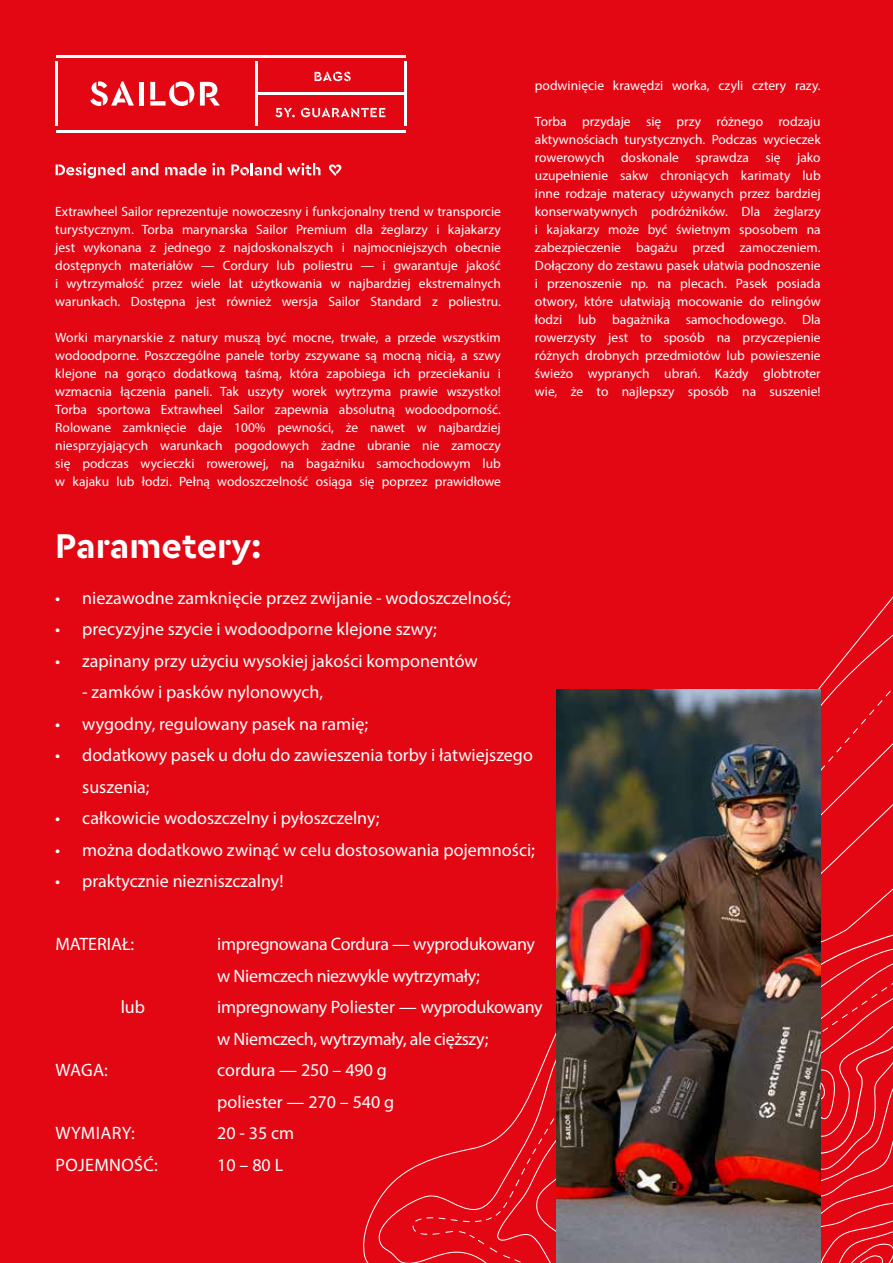
<style>
.page{position:relative;width:893px;height:1263px;background:#e30613}
.page>*{position:absolute;margin:0;border:0;box-sizing:border-box;transform-origin:0 0}
.t1{font:700 36px "Cera Stencil PRO Trial";color:#fff}
.t2{font:18px/31.5px "Myriad Pro";color:#fff}
.t3{font:18px/31.5px "Myriad Pro";letter-spacing:-.02em;color:#fff}
.t4{font:18px "Myriad Pro";letter-spacing:.02em;color:#fff}
.t5{font:13.5px/18px "Myriad Pro";color:#fff;text-align:justify}
</style>
<div class="page">
<svg style="left:363px;top:596px;width:530px;height:667px"></svg>
<svg style="left:399px;top:833px;width:494px;height:430px"></svg>
<svg style="left:416px;top:929px;width:477px;height:334px"></svg>
<svg style="left:451px;top:953px;width:442px;height:310px"></svg>
<svg style="left:472px;top:973px;width:421px;height:290px"></svg>
<svg style="left:507px;top:999px;width:386px;height:264px"></svg>
<svg style="left:820px;top:1020px;width:73px;height:243px"></svg>
<img style="left:557px;top:690px;width:263px;height:573px">
<hr style="left:56px;top:130px;width:350px;height:2px;background:#fff">
<hr style="left:55px;top:62px;width:3px;height:64px;background:#fff">
<svg style="left:90px;top:81px;width:44px;height:25px"></svg>
<hr style="left:139px;top:82px;width:4px;height:24px;background:#fff">
<svg style="left:150px;top:81px;width:44px;height:25px"></svg>
<svg style="left:200px;top:82px;width:20px;height:24px"></svg>
<hr style="left:56px;top:55px;width:350px;height:3px;background:#fff">
<hr style="left:256px;top:93px;width:150px;height:2px;background:#fff">
<hr style="left:255px;top:62px;width:2px;height:64px;background:#fff">
<hr style="left:404px;top:62px;width:3px;height:64px;background:#fff">
<svg style="left:315px;top:72px;width:36px;height:9px"></svg>
<svg style="left:275px;top:108px;width:110px;height:9px"></svg>
<svg style="left:329px;top:164px;width:12px;height:12px"></svg>
<svg style="left:56px;top:163px;width:69px;height:15px"></svg>
<svg style="left:131px;top:163px;width:27px;height:12px"></svg>
<svg style="left:165px;top:163px;width:41px;height:12px"></svg>
<svg style="left:212px;top:163px;width:13px;height:12px"></svg>
<svg style="left:231px;top:163px;width:89px;height:12px"></svg>
<p class="t5" style="left:55px;top:202px;width:447px">Extrawheel Sailor reprezentuje nowoczesny i funkcjonalny trend w transporcie turystycznym. Torba marynarska Sailor Premium dla żeglarzy i kajakarzy jest wykonana z jednego z najdoskonalszych i najmocniejszych obecnie dostępnych materiałów — Cordury lub poliestru — i gwarantuje jakość i wytrzymałość przez wiele lat użytkowania w najbardziej ekstremalnych warunkach. Dostępna jest również wersja Sailor Standard z poliestru.</p>
<p class="t5" style="left:55px;top:328px;width:447px">Worki marynarskie z natury muszą być mocne, trwałe, a przede wszystkim wodoodporne. Poszczególne panele torby zszywane są mocną nicią, a szwy klejone na gorąco dodatkową taśmą, która zapobiega ich przeciekaniu i wzmacnia łączenia paneli. Tak uszyty worek wytrzyma prawie wszystko!<br>Torba sportowa Extrawheel Sailor zapewnia absolutną wodoodporność.<br>Rolowane zamknięcie daje 100% pewności, że nawet w najbardziej niesprzyjających warunkach pogodowych żadne ubranie nie zamoczy się podczas wycieczki rowerowej, na bagażniku samochodowym lub w kajaku lub łodzi. Pełną wodoszczelność osiąga się poprzez prawidłowe</p>
<h1 class="t1" style="left:55px;top:522px;width:208px">Parametery:</h1>
<p class="t5" style="left:535px;top:76px;width:287px">podwinięcie krawędzi worka, czyli cztery razy.</p>
<p class="t5" style="left:535px;top:112px;width:287px">Torba przydaje się przy różnego rodzaju aktywnościach turystycznych. Podczas wycieczek rowerowych doskonale sprawdza się jako uzupełnienie sakw chroniących karimaty lub inne rodzaje materacy używanych przez bardziej konserwatywnych podróżników. Dla żeglarzy i kajakarzy może być świetnym sposobem na zabezpieczenie bagażu przed zamoczeniem.<br>Dołączony do zestawu pasek ułatwia podnoszenie i przenoszenie np. na plecach. Pasek posiada otwory, które ułatwiają mocowanie do relingów łodzi lub bagażnika samochodowego. Dla rowerzysty jest to sposób na przyczepienie różnych drobnych przedmiotów lub powieszenie świeżo wypranych ubrań. Każdy globtroter wie, że to najlepszy sposób na suszenie!</p>
<h2 class="t2" style="left:55px;top:582px;width:457px">• niezawodne zamknięcie przez zwijanie - wodoszczelność;</h2>
<h2 class="t2" style="left:55px;top:613px;width:383px">• precyzyjne szycie i wodoodporne klejone szwy;</h2>
<h2 class="t2" style="left:55px;top:645px;width:424px">• zapinany przy użyciu wysokiej jakości komponentów</h2>
<h2 class="t2" style="left:82px;top:676px;width:242px">- zamków i pasków nylonowych,</h2>
<h2 class="t2" style="left:55px;top:708px;width:314px">• wygodny, regulowany pasek na ramię;</h2>
<h2 class="t2" style="left:82px;top:739px;width:452px;text-indent:-27px">• dodatkowy pasek u dołu do zawieszenia torby i łatwiejszego suszenia;</h2>
<h2 class="t2" style="left:55px;top:802px;width:326px">• całkowicie wodoszczelny i pyłoszczelny;</h2>
<h2 class="t2" style="left:55px;top:834px;width:481px">• można dodatkowo zwinąć w celu dostosowania pojemności;</h2>
<h2 class="t2" style="left:55px;top:865px;width:230px">• praktycznie niezniszczalny!</h2>
<h2 class="t2" style="left:55px;top:928px;width:80px">Mate riał:</h2>
<h2 class="t3" style="left:217px;top:928px;width:319px">impregnowana Cordura — wyprodukowany w Niemczech niezwykle wytrzymały;</h2>
<h2 class="t2" style="left:121px;top:991px;width:26px">lub</h2>
<h2 class="t3" style="left:217px;top:991px;width:327px">impregnowany Poliester — wyprodukowany w Niemczech, wytrzymały, ale cięższy;</h2>
<h2 class="t2" style="left:55px;top:1054px;width:54px">WAGA:</h2>
<h2 class="t2" style="left:217px;top:1054px;width:179px">cordura — 250 – 490 g poliester — 270 – 540 g</h2>
<h2 class="t2" style="left:55px;top:1117px;width:81px">WYMIARY:</h2>
<h2 class="t2" style="left:217px;top:1117px;width:78px">20 - 35 cm</h2>
<h2 class="t4" style="left:55px;top:1153px;width:104px">POJEMNOŚĆ:</h2>
<h2 class="t2" style="left:217px;top:1149px;width:67px">10 – 80 L</h2>
</div>
